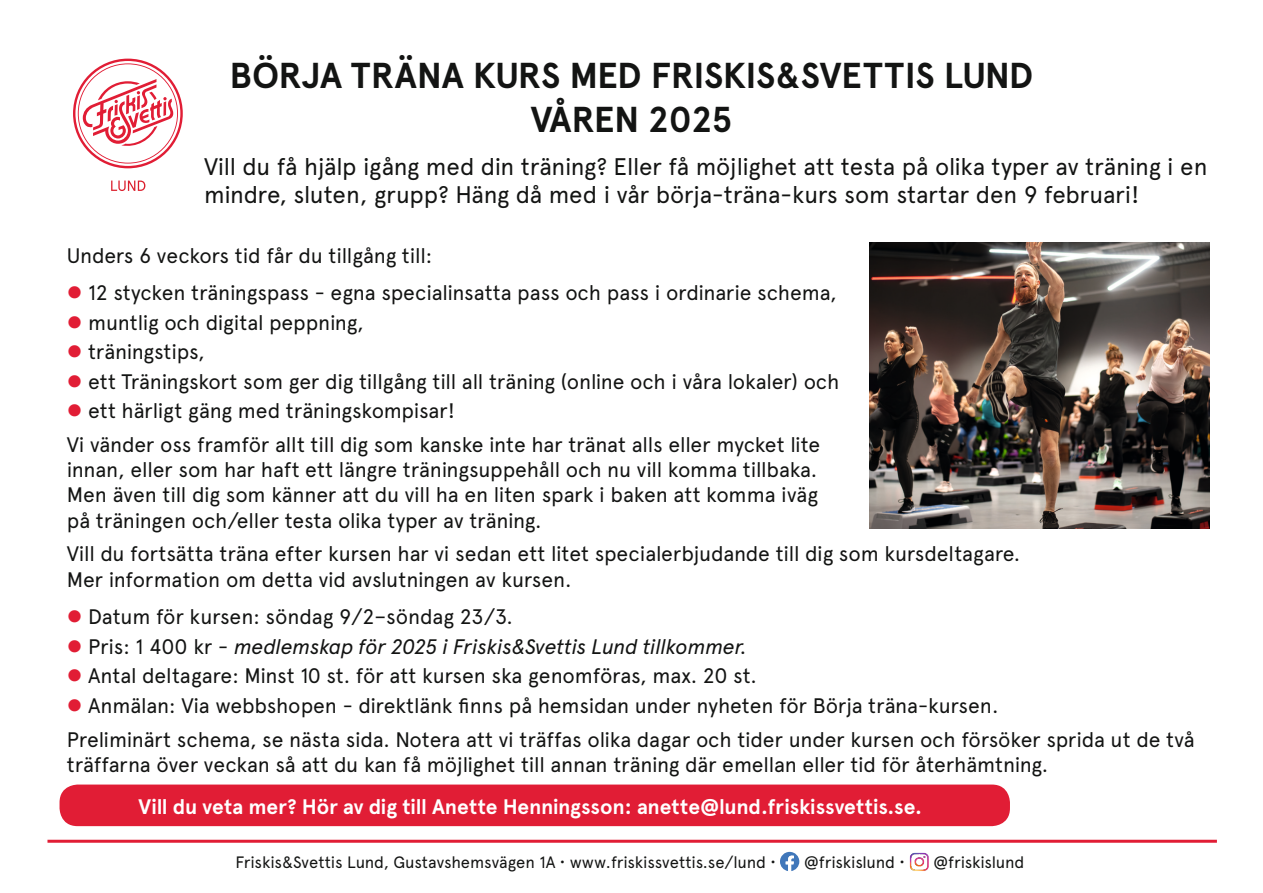
<style>
.page{position:relative;width:1263px;height:893px;background:#fff}
.page>*{position:absolute;margin:0;border:0;box-sizing:border-box;transform-origin:0 0}
.t1{font:700 36px/43.2px "Apercu";letter-spacing:-.01em;color:#131413;text-align:center}
.t2{font:24px/28.8px "Apercu";letter-spacing:-.01em;color:#131413}
.t3{font:21px/25.2px "Apercu";letter-spacing:-.01em;color:#131413}
.t4{font:700 21px "Apercu";letter-spacing:-.005em;color:#fff}
.t5{font:italic 21px "Apercu";letter-spacing:-.015em;color:#131413}
.Paragraph_Style_1{font:16.5px "Apercu";letter-spacing:-.01em;color:#131413}
.s1{font-style:normal}
.s2{font-weight:700}
</style>
<div class="page">
<svg style="left:73px;top:59px;width:110px;height:109px"></svg>
<svg style="left:111px;top:181px;width:34px;height:10px"></svg>
<svg style="left:780px;top:852px;width:19px;height:19px"></svg>
<img style="left:909px;top:852px;width:20px;height:19px">
<hr style="left:47px;top:840px;width:1170px;height:3px;background:#e11d35">
<div style="left:60px;top:784px;width:950px;height:42px;background:#e11d35;border-radius:18px"></div>
<img style="left:869px;top:242px;width:340px;height:287px">
<p class="t1" style="left:229px;top:55px;width:806px">BÖRJA TRÄNA KURS MED FRISKIS&amp;SVETTIS LUND<br>VÅREN 2025</p>
<p class="t2" style="left:204px;top:152px;width:1005px">Vill du få hjälp igång med din träning? Eller få möjlighet att testa på olika typer av träning i en mindre, sluten, grupp? Häng då med i vår börja-träna-kurs som startar den 9 februari!</p>
<p class="t3" style="left:67px;top:242px;width:367px">Unders 6 veckors tid får du tillgång till:</p>
<p class="t3" style="left:88px;top:280px;width:750px">12 stycken träningspass - egna specialinsatta pass och pass i ordinarie schema,</p>
<p class="t3" style="left:88px;top:310px;width:277px">muntlig och digital peppning,</p>
<p class="t3" style="left:88px;top:339px;width:118px">träningstips,</p>
<p class="t3" style="left:88px;top:369px;width:753px">ett Träningskort som ger dig tillgång till all träning (online och i våra lokaler) och</p>
<p class="t3" style="left:88px;top:398px;width:368px">ett härligt gäng med träningskompisar!</p>
<p class="t3" style="left:67px;top:432px;width:755px">Vi vänder oss framför allt till dig som kanske inte har tränat alls eller mycket lite innan, eller som har haft ett längre träningsuppehåll och nu vill komma tillbaka.<br>Men även till dig som känner att du vill ha en liten spark i baken att komma iväg på träningen och/eller testa olika typer av träning.</p>
<p class="t3" style="left:67px;top:541px;width:955px">Vill du fortsätta träna efter kursen har vi sedan ett litet specialerbjudande till dig som kursdeltagare.<br>Mer information om detta vid avslutningen av kursen.</p>
<p class="t3" style="left:88px;top:604px;width:426px">Datum för kursen: söndag 9/2–söndag 23/3.</p>
<p class="t5" style="left:88px;top:634px;width:660px"><span class="s1">Pris: 1 400 kr -</span> medlemskap för 2025 i Friskis&amp;Svettis Lund tillkommer.</p>
<p class="t3" style="left:88px;top:663px;width:670px">Antal deltagare: Minst 10 st. för att kursen ska genomföras, max. 20 st.</p>
<p class="t3" style="left:88px;top:693px;width:912px">Anmälan: Via webbshopen - direktlänk finns på hemsidan under nyheten för Börja träna-kursen.</p>
<p class="t3" style="left:67px;top:726px;width:1129px">Preliminärt schema, se nästa sida. Notera att vi träffas olika dagar och tider under kursen och försöker sprida ut de två träffarna över veckan så att du kan få möjlighet till annan träning där emellan eller tid för återhämtning.</p>
<p class="t4" style="left:138px;top:794px;width:785px">Vill du veta mer? Hör av dig till Anette Henningsson: anette@lund.friskissvettis.se.</p>
<p class="Paragraph_Style_1" style="left:235px;top:852px;width:542px">Friskis&amp;Svettis Lund, Gustavshemsvägen 1A <span class="s2">·</span> www.friskissvettis.se/lund <span class="s2">·</span></p>
<p class="Paragraph_Style_1" style="left:804px;top:852px;width:103px">@friskislund <span class="s2">·</span></p>
<p class="Paragraph_Style_1" style="left:933px;top:852px;width:93px">@friskislund</p>
</div>
